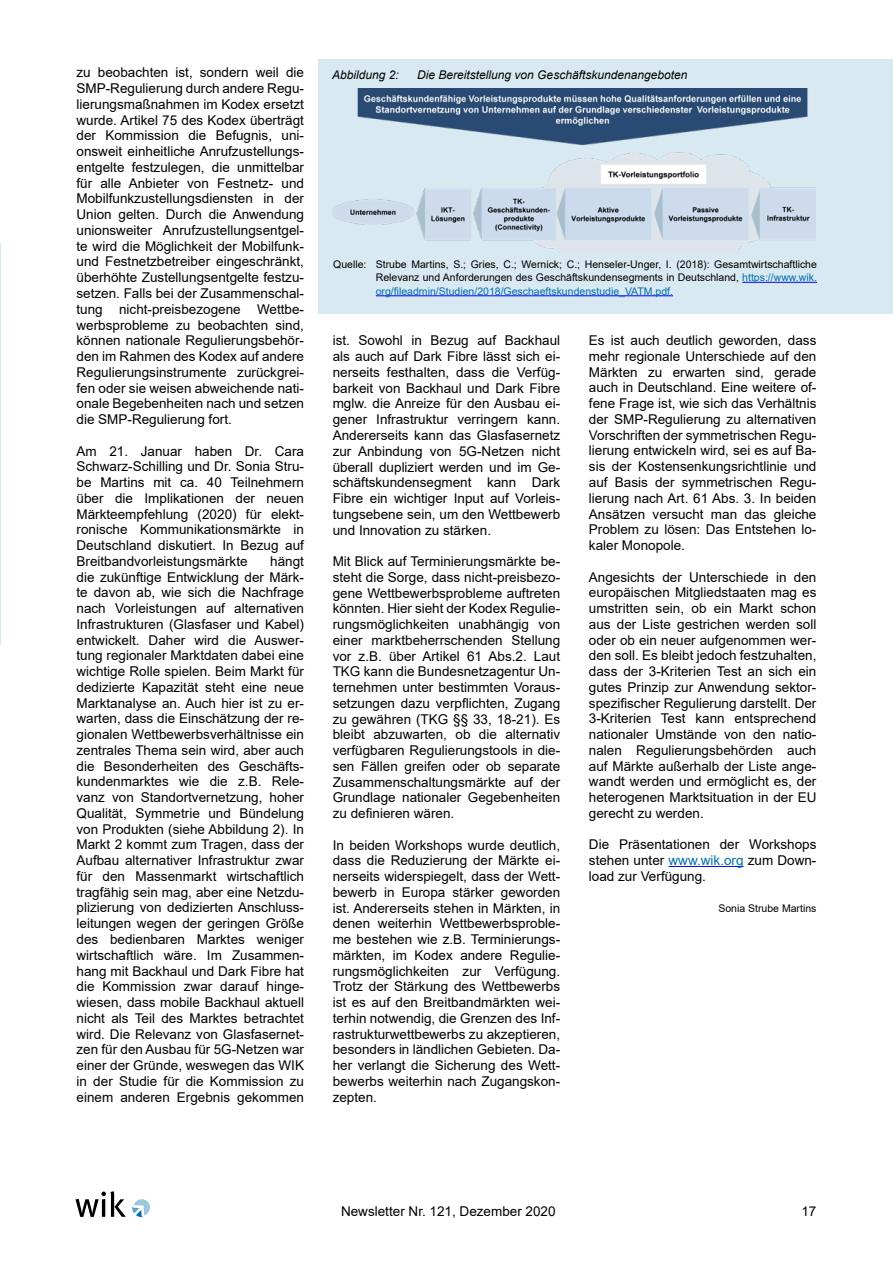
<style>
.page{position:relative;width:893px;height:1263px;background:#fff}
.page>*{position:absolute;margin:0;border:0;box-sizing:border-box;transform-origin:0 0}
.t1{font:13.5px/15.8px "Arial";color:#000;text-align:justify}
.t2{font:italic 12px "Arial";color:#000}
.t3{font:10.5px/13.5px "Arial";color:#000;text-align:justify}
.s1{color:#006eab}
</style>
<div class="page">
<svg style="left:75px;top:1191px;width:51px;height:26px"></svg>
<svg style="left:132px;top:1199px;width:18px;height:18px"></svg>
<hr style="left:669px;top:866px;width:75px;height:1px;background:#00f">
<hr style="left:0;top:243px;width:1px;height:401px;background:#d9e9f2">
<div style="left:318px;top:60px;width:575px;height:254px;background:#d9e9f2"></div>
<img style="left:332px;top:88px;width:484px;height:166px">
<hr style="left:742px;top:282px;width:75px;height:1px;background:#00f">
<hr style="left:376px;top:295px;width:297px;height:1px;background:#00f">
<p class="t1" style="left:77px;top:65px;width:229px">zu beobachten ist, sondern weil die SMP-Regulierung durch andere Regu&shy;lierungsmaßnahmen im Kodex ersetzt wurde. Artikel 75 des Kodex überträgt der Kommission die Befugnis, uni&shy;onsweit einheitliche Anrufzustellungs&shy;entgelte festzulegen, die unmittelbar für alle Anbieter von Festnetz- und Mobilfunkzustellungsdiensten in der Union gelten. Durch die Anwendung unionsweiter Anrufzustellungsentgel&shy;te wird die Möglichkeit der Mobilfunk&shy;und Festnetzbetreiber eingeschränkt, überhöhte Zustellungsentgelte festzu&shy;setzen. Falls bei der Zusammenschal&shy;tung nicht-preisbezogene Wettbe&shy;werbsprobleme zu beobachten sind, können nationale Regulierungsbehör&shy;den im Rahmen des Kodex auf andere Regulierungsinstrumente zurückgrei&shy;fen oder sie weisen abweichende nati&shy;onale Begebenheiten nach und setzen die SMP-Regulierung fort.</p>
<p class="t1" style="left:77px;top:443px;width:229px">Am 21. Januar haben Dr. Cara Schwarz-Schilling und Dr. Sonia Stru&shy;be Martins mit ca. 40 Teilnehmern über die Implikationen der neuen Märkteempfehlung (2020) für elekt&shy;ronische Kommunikationsmärkte in Deutschland diskutiert. In Bezug auf Breitbandvorleistungsmärkte</p>
<p class="t1" style="left:77px;top:553px;width:229px;text-indent:194px">hängt die zukünftige Entwicklung der Märk&shy;te davon ab, wie sich die Nachfrage nach Vorleistungen auf alternativen Infrastrukturen (Glasfaser und Kabel) entwickelt. Daher wird die Auswer&shy;tung regionaler Marktdaten dabei eine wichtige Rolle spielen. Beim Markt für dedizierte Kapazität steht eine neue Marktanalyse an. Auch hier ist zu er&shy;warten, dass die Einschätzung der re&shy;gionalen Wettbewerbsverhältnisse ein zentrales Thema sein wird, aber auch die Besonderheiten des Geschäfts&shy;kundenmarktes wie die z.B. Rele&shy;vanz von Standortvernetzung, hoher Qualität, Symmetrie und Bündelung von Produkten (siehe Abbildung 2). In Markt 2 kommt zum Tragen, dass der Aufbau alternativer Infrastruktur zwar für den Massenmarkt wirtschaftlich tragfähig sein mag, aber eine Netzdu&shy;plizierung von dedizierten Anschluss&shy;leitungen wegen der geringen Größe des bedienbaren Marktes weniger wirtschaftlich wäre. Im Zusammen&shy;hang mit Backhaul und Dark Fibre hat die Kommission zwar darauf hinge&shy;wiesen, dass mobile Backhaul aktuell nicht als Teil des Marktes betrachtet wird. Die Relevanz von Glasfasernet&shy;zen für den Ausbau für 5G-Netzen war einer der Gründe, weswegen das WIK in der Studie für die Kommission zu einem anderen Ergebnis gekommen</p>
<p class="t2" style="left:332px;top:67px;width:68px">Abbildung 2:</p>
<p class="t2" style="left:417px;top:67px;width:272px">Die Bereitstellung von Geschäftskundenangeboten</p>
<p class="t3" style="left:376px;top:257px;width:443px;text-indent:-43px">Quelle: Strube Martins, S.; Gries, C.; Wernick; C.; Henseler-Unger, I. (2018): Gesamtwirtschaftliche Relevanz und Anforderungen des Geschäftskundensegments in Deutschland, <span class="s1">https://www.wik. org/fileadmin/Studien/2018/Geschaeftskundenstudie_VATM.pdf.</span></p>
<p class="t1" style="left:333px;top:333px;width:229px">ist. Sowohl in Bezug auf Backhaul als auch auf Dark Fibre lässt sich ei&shy;nerseits festhalten, dass die Verfüg&shy;barkeit von Backhaul und Dark Fibre mglw. die Anreize für den Ausbau ei&shy;gener Infrastruktur verringern kann.<br>Andererseits kann das Glasfasernetz zur Anbindung von 5G-Netzen nicht überall dupliziert werden und im Ge&shy;schäftskundensegment kann Dark Fibre ein wichtiger Input auf Vorleis&shy;tungsebene sein, um den Wettbewerb und Innovation zu stärken.</p>
<p class="t1" style="left:333px;top:553px;width:229px">Mit Blick auf Terminierungsmärkte be&shy;steht die Sorge, dass nicht-preisbezo&shy;gene Wettbewerbsprobleme auftreten könnten. Hier sieht der Kodex Regulie&shy;rungsmöglichkeiten unabhängig von einer marktbeherrschenden Stellung vor z.B. über Artikel 61 Abs.2. Laut TKG kann die Bundesnetzagentur Un&shy;ternehmen unter bestimmten Voraus&shy;setzungen dazu verpflichten, Zugang zu gewähren (TKG §§ 33, 18-21). Es bleibt abzuwarten, ob die alternativ verfügbaren Regulierungstools in die&shy;sen Fällen greifen oder ob separate Zusammenschaltungsmärkte auf der Grundlage nationaler Gegebenheiten zu definieren wären.</p>
<p class="t1" style="left:333px;top:837px;width:229px">In beiden Workshops wurde deutlich, dass die Reduzierung der Märkte ei&shy;nerseits widerspiegelt, dass der Wett&shy;bewerb in Europa stärker geworden ist. Andererseits stehen in Märkten, in denen weiterhin Wettbewerbsproble&shy;me bestehen wie z.B. Terminierungs&shy;märkten, im Kodex andere Regulie&shy;rungsmöglichkeiten zur Verfügung.<br>Trotz der Stärkung des Wettbewerbs ist es auf den Breitbandmärkten wei&shy;terhin notwendig, die Grenzen des Inf&shy;rastrukturwettbewerbs zu akzeptieren, besonders in ländlichen Gebieten. Da&shy;her verlangt die Sicherung des Wett&shy;bewerbs weiterhin nach Zugangskon&shy;zepten.</p>
<p class="t1" style="left:589px;top:332px;width:229px">Es ist auch deutlich geworden, dass mehr regionale Unterschiede auf den Märkten zu erwarten sind, gerade auch in Deutschland. Eine weitere of&shy;fene Frage ist, wie sich das Verhältnis der SMP-Regulierung zu alternativen Vorschriften der symmetrischen Regu&shy;lierung entwickeln wird, sei es auf Ba&shy;sis der Kostensenkungsrichtlinie und auf Basis der symmetrischen Regu&shy;lierung nach Art. 61 Abs. 3. In beiden Ansätzen versucht man das gleiche Problem zu lösen: Das Entstehen lo&shy;kaler Monopole.</p>
<p class="t1" style="left:589px;top:569px;width:229px">Angesichts der Unterschiede in den europäischen Mitgliedstaaten mag es umstritten sein, ob ein Markt schon aus der Liste gestrichen werden soll oder ob ein neuer aufgenommen wer&shy;den soll. Es bleibt jedoch festzuhalten, dass der 3-Kriterien Test an sich ein gutes Prinzip zur Anwendung sektor&shy;spezifischer Regulierung darstellt. Der 3-Kriterien Test kann entsprechend nationaler Umstände von den natio&shy;nalen Regulierungsbehörden auch auf Märkte außerhalb der Liste ange&shy;wandt werden und ermöglicht es, der heterogenen Marktsituation in der EU gerecht zu werden.</p>
<p class="t1" style="left:589px;top:837px;width:229px">Die Präsentationen der Workshops stehen unter <span class="s1">www.wik.org</span> zum Down&shy;load zur Verfügung.</p>
<p class="t3" style="left:718px;top:902px;width:100px">Sonia Strube Martins</p>
<p class="t1" style="left:341px;top:1204px;width:216px">Newsletter Nr. 121, Dezember 2020</p>
<p class="t1" style="left:801px;top:1204px;width:17px">17</p>
</div>
